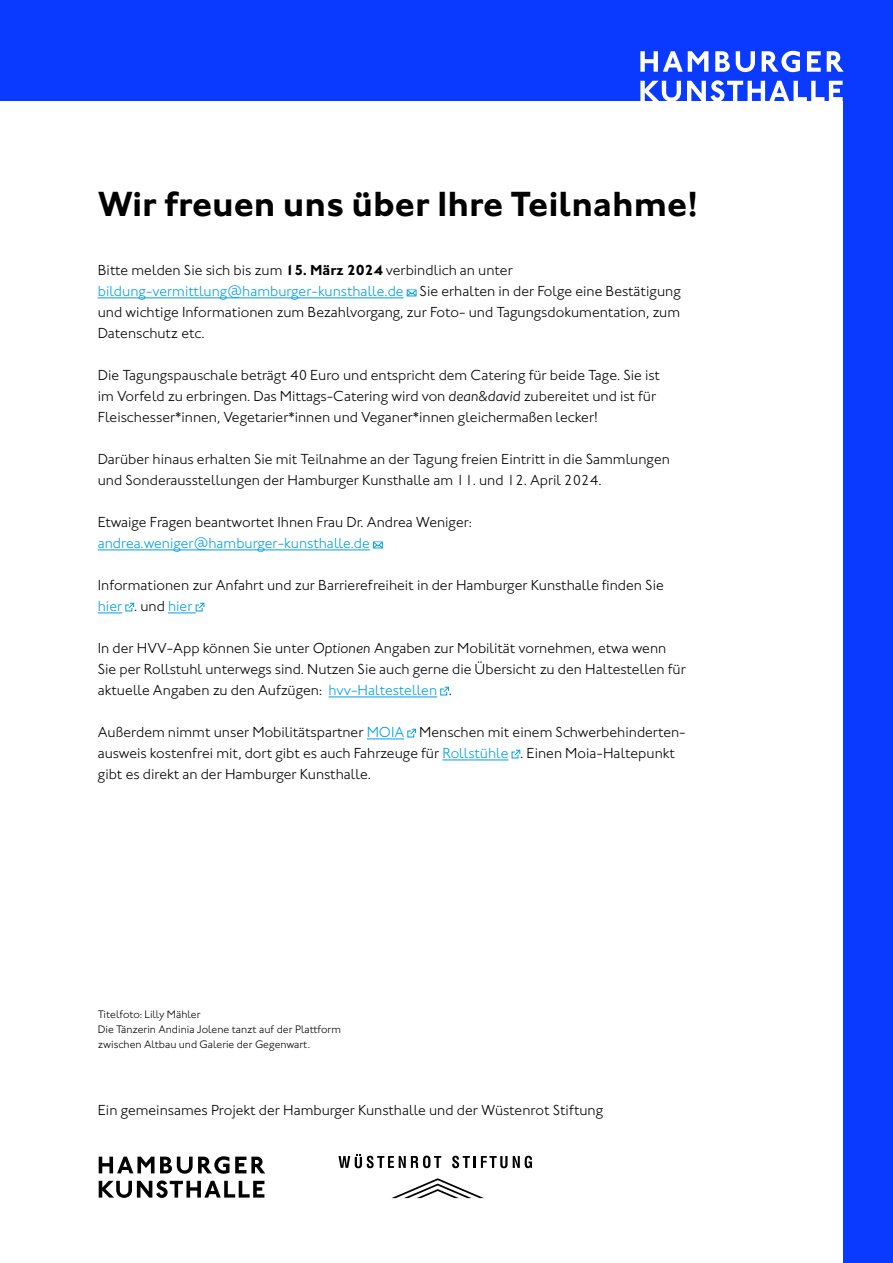
<style>
.page{position:relative;width:893px;height:1263px;background:#0a3aff}
.page>*{position:absolute;margin:0;border:0;box-sizing:border-box;transform-origin:0 0}
.Copy_Aufmachertext{font:700 36px "ITC Johnstonfor HKH";color:#000}
.Copy_Haupttext{font:300 15px/21px "ITC Johnstonfor HKH";color:#000}
.Copy_Haupttext-2{font:300 15px "ITC Johnstonfor HKH";color:#009fe3}
.t1{font:300 11.25px/15px "ITC Johnstonfor HKH";color:#000}
.s1{font-weight:700}
.s2{color:#009fe3}
.s3{font-style:italic}
</style>
<div class="page">
<div style="left:0;top:101px;width:843px;height:1162px;background:#fff"></div>
<svg style="left:640px;top:51px;width:204px;height:50px"></svg>
<svg style="left:99px;top:1156px;width:166px;height:42px"></svg>
<hr style="left:98px;top:297px;width:306px;height:1px;background:#009fe3">
<hr style="left:98px;top:549px;width:272px;height:1px;background:#009fe3">
<svg style="left:98px;top:612px;width:24px;height:1px"></svg>
<hr style="left:329px;top:696px;width:108px;height:1px;background:#009fe3">
<hr style="left:367px;top:738px;width:37px;height:1px;background:#009fe3">
<hr style="left:442px;top:759px;width:66px;height:1px;background:#009fe3">
<svg style="left:406px;top:289px;width:11px;height:8px"></svg>
<svg style="left:373px;top:541px;width:10px;height:8px"></svg>
<svg style="left:128px;top:602px;width:7px;height:7px"></svg>
<svg style="left:168px;top:602px;width:37px;height:11px"></svg>
<svg style="left:442px;top:686px;width:7px;height:7px"></svg>
<svg style="left:410px;top:728px;width:7px;height:7px"></svg>
<svg style="left:514px;top:749px;width:7px;height:7px"></svg>
<svg style="left:392px;top:1178px;width:92px;height:20px"></svg>
<svg style="left:452px;top:1156px;width:80px;height:12px"></svg>
<svg style="left:338px;top:1154px;width:103px;height:14px"></svg>
<p class="Copy_Aufmachertext" style="left:98px;top:182px;width:602px">Wir freuen uns über Ihre Teilnahme!</p>
<p class="Copy_Haupttext" style="left:98px;top:260px;width:417px">Bitte melden Sie sich bis zum <span class="s1">15. März 2024</span> verbindlich an unter</p>
<p class="Copy_Haupttext" style="left:98px;top:281px;width:585px;text-align:justify"><span class="s2">bildung-vermittlung@hamburger-kunsthalle.de</span> Sie erhalten in der Folge eine Bestätigung und wichtige Informationen zum Bezahlvorgang, zur Foto- und Tagungsdokumentation, zum Datenschutz etc.</p>
<p class="Copy_Haupttext" style="left:98px;top:365px;width:564px">Die Tagungspauschale beträgt 40 Euro und entspricht dem Catering für beide Tage. Sie ist im Vorfeld zu erbringen. Das Mittags-Catering wird von <span class="s3">dean&amp;david</span> zubereitet und ist für<br>Fleischesser*innen, Vegetarier*innen und Veganer*innen gleichermaßen lecker!</p>
<p class="Copy_Haupttext" style="left:98px;top:449px;width:574px">Darüber hinaus erhalten Sie mit Teilnahme an der Tagung freien Eintritt in die Sammlungen und Sonderausstellungen der Hamburger Kunsthalle am 11. und 12. April 2024.</p>
<p class="Copy_Haupttext" style="left:98px;top:512px;width:376px">Etwaige Fragen beantwortet Ihnen Frau Dr. Andrea Weniger:</p>
<p class="Copy_Haupttext-2" style="left:98px;top:535px;width:274px">andrea.weniger@hamburger-kunsthalle.de</p>
<p class="Copy_Haupttext" style="left:98px;top:575px;width:567px">Informationen zur Anfahrt und zur Barrierefreiheit in der Hamburger Kunsthalle finden Sie <span class="s2">hier</span> . und <span class="s2">hier</span></p>
<p class="Copy_Haupttext" style="left:98px;top:638px;width:590px">In der HVV-App können Sie unter <span class="s3">Optionen</span> Angaben zur Mobilität vornehmen, etwa wenn<br>Sie per Rollstuhl unterwegs sind. Nutzen Sie auch gerne die Übersicht zu den Haltestellen für aktuelle Angaben zu den Aufzügen: <span class="s2">hvv-Haltestellen</span> .</p>
<p class="Copy_Haupttext" style="left:98px;top:722px;width:589px">Außerdem nimmt unser Mobilitätspartner <span class="s2">MOIA</span> Menschen mit einem Schwerbehinderten&shy;ausweis kostenfrei mit, dort gibt es auch Fahrzeuge für <span class="s2">Rollstühle</span> . Einen Moia-Haltepunkt gibt es direkt an der Hamburger Kunsthalle.</p>
<p class="t1" style="left:98px;top:1007px;width:245px">Titelfoto: Lilly Mähler<br>Die Tänzerin Andinia Jolene tanzt auf der Plattform zwischen Altbau und Galerie der Gegenwart.</p>
<p class="Copy_Haupttext" style="left:98px;top:1100px;width:507px">Ein gemeinsames Projekt der Hamburger Kunsthalle und der Wüstenrot Stiftung</p>
</div>
